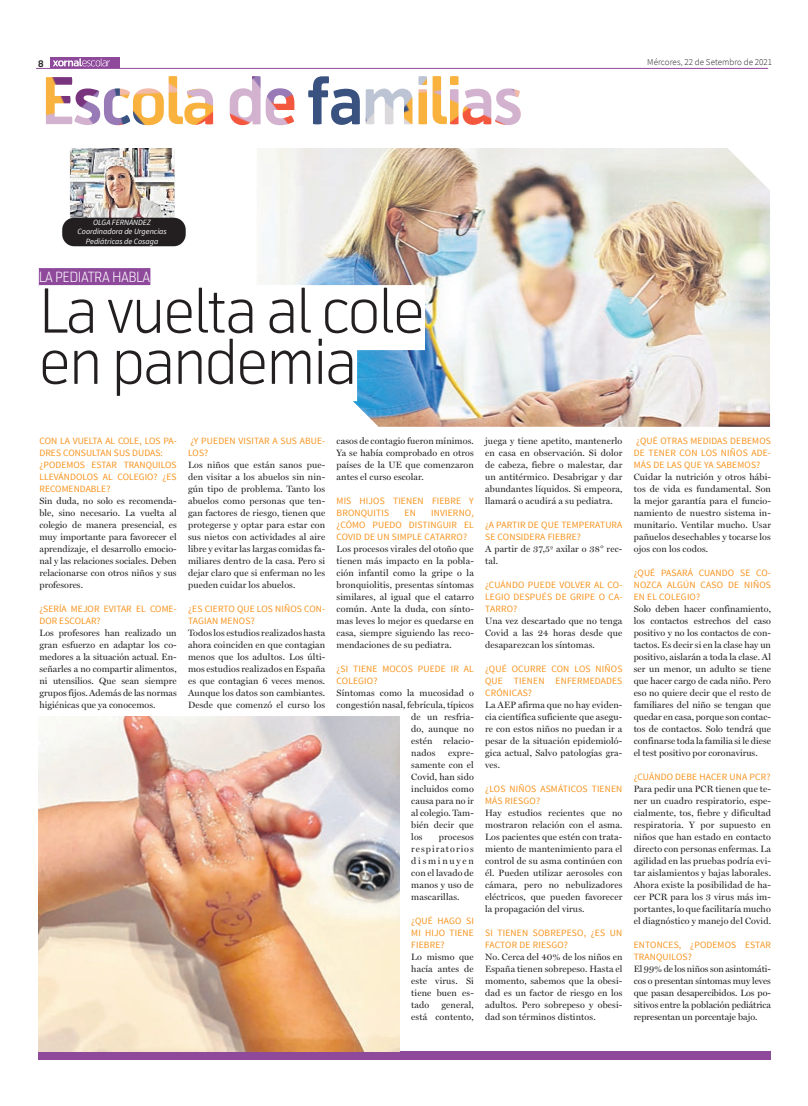
<style>
.page{position:relative;width:808px;height:1106px;background:#fff}
.page>*{position:absolute;margin:0;border:0;box-sizing:border-box;transform-origin:0 0}
.t1{font:300 60px/51px "Telenor";letter-spacing:-.03em;color:#231f20}
.t2{font:300 14px "Telenor";letter-spacing:-.03em;color:#fff}
.t3{font:9.6px/12px "Source Sans Pro";letter-spacing:.015em;color:#f7931d}
.t4{font:500 9.2px/12px "Miller";letter-spacing:.015em;color:#231f20;text-align:justify}
.t5{font:300 9px "Source Sans Pro";color:#231f20}
.t6{font:700 9px "Telenor";color:#231f20}
.t7{font:italic 8px/9.6px "Source Sans Pro";color:#fff;text-align:center}
</style>
<div class="page">
<img style="left:45px;top:76px;width:476px;height:50px">
<div style="left:39px;top:1051px;width:732px;height:9px;background:#8e499b"></div>
<img style="left:70px;top:148px;width:104px;height:70px">
<div style="left:62px;top:218px;width:124px;height:28px;background:#231f20;border-radius:12px"></div>
<img style="left:257px;top:148px;width:513px;height:279px">
<img style="left:39px;top:716px;width:361px;height:335px">
<div style="left:39px;top:268px;width:111px;height:19px;background:#8e499b"></div>
<div style="left:39px;top:285px;width:386px;height:65px;background:#fff"></div>
<div style="left:39px;top:336px;width:318px;height:65px;background:#fff"></div>
<hr style="left:36px;top:68px;width:732px;height:1px;background:#8e499b">
<svg style="left:50px;top:57px;width:69px;height:11px"></svg>
<svg style="left:53px;top:58px;width:57px;height:8px"></svg>
<p class="t6" style="left:38px;top:58px;width:7px">8</p>
<p class="t5" style="left:647px;top:56px;width:126px">Mércores, 22 de Setembro de 2021</p>
<p class="t7" style="left:77px;top:217px;width:91px">OLGA FERNÁNDEZ<br>Coordinadora de Urgencias<br>Pediátricas de Cosaga</p>
<h2 class="t2" style="left:39px;top:268px;width:113px">LA PEDIATRA HABLA</h2>
<h1 class="t1" style="left:39px;top:286px;width:388px">La vuelta al cole en pandemia</h1>
<p class="t3" style="left:39px;top:435px;width:139px">CON LA VUELTA AL COLE, LOS PA-<br>DRES CONSULTAN SUS DUDAS: ¿PODEMOS ESTAR TRANQUILOS<br>LLEVÁNDOLOS AL COLEGIO? ¿ES<br>RECOMENDABLE?</p>
<p class="t4" style="left:39px;top:495px;width:139px">Sin duda, no solo es recomenda&shy;ble, sino necesario. La vuelta al colegio de manera presencial, es muy importante para favorecer el aprendizaje, el desarrollo emocio&shy;nal y las relaciones sociales. Deben relacionarse con otros niños y sus profesores.</p>
<p class="t3" style="left:39px;top:603px;width:139px">¿SERÍA MEJOR EVITAR EL COME-<br>DOR ESCOLAR?</p>
<p class="t4" style="left:39px;top:627px;width:139px">Los profesores han realizado un gran esfuerzo en adaptar los co&shy;medores a la situación actual. En&shy;señarles a no compartir alimentos, ni utensilios. Que sean siempre grupos fijos. Además de las normas higiénicas que ya conocemos.</p>
<p class="t3" style="left:188px;top:435px;width:139px">¿Y PUEDEN VISITAR A SUS ABUE-<br>LOS?</p>
<p class="t4" style="left:188px;top:459px;width:139px">Los niños que están sanos pue&shy;den visitar a los abuelos sin nin&shy;gún tipo de problema. Tanto los abuelos como personas que ten&shy;gan factores de riesgo, tienen que protegerse y optar para estar con sus nietos con actividades al aire libre y evitar las largas comidas fa&shy;miliares dentro de la casa. Pero si dejar claro que si enferman no les pueden cuidar los abuelos.</p>
<p class="t3" style="left:188px;top:603px;width:139px">¿ES CIERTO QUE LOS NIÑOS CON-<br>TAGIAN MENOS?</p>
<p class="t4" style="left:188px;top:627px;width:139px">Todos los estudios realizados hasta ahora coinciden en que contagian menos que los adultos. Los últi&shy;mos estudios realizados en España es que contagian 6 veces menos.<br>Aunque los datos son cambiantes.<br>Desde que comenzó el curso los</p>
<p class="t4" style="left:337px;top:435px;width:139px">casos de contagio fueron mínimos.<br>Ya se había comprobado en otros países de la UE que comenzaron antes el curso escolar.</p>
<p class="t3" style="left:337px;top:495px;width:139px">MIS HIJOS TIENEN FIEBRE Y<br>BRONQUITIS</p>
<p class="t3" style="left:337px;top:507px;width:139px;text-align:justify;text-indent:95px">INVIERNO, ¿CÓMO PUEDO DISTINGUIR EL COVID DE UN SIMPLE CATARRO?</p>
<p class="t4" style="left:337px;top:543px;width:139px">Los procesos virales del otoño que tienen más impacto en la pobla&shy;ción infantil como la gripe o la bronquiolitis, presentas síntomas similares, al igual que el catarro común. Ante la duda, con sínto&shy;mas leves lo mejor es quedarse en casa, siempre siguiendo las reco&shy;mendaciones de su pediatra.</p>
<p class="t3" style="left:337px;top:663px;width:139px">¿SI TIENE MOCOS PUEDE IR AL<br>COLEGIO?</p>
<p class="t4" style="left:337px;top:687px;width:139px">Síntomas como la mucosidad o</p>
<p class="t4" style="left:337px;top:699px;width:139px">congestión nasal, febrícula, típicos</p>
<p class="t4" style="left:411px;top:711px;width:64px">de un resfria-</p>
<p class="t4" style="left:411px;top:723px;width:64px">do, aunque no</p>
<p class="t4" style="left:411px;top:735px;width:64px">estén relacio-</p>
<p class="t4" style="left:411px;top:747px;width:26px">nados</p>
<p class="t3" style="left:404px;top:507px;width:13px">EN</p>
<p class="t4" style="left:411px;top:747px;width:64px;text-indent:37px">expre&shy;samente con el Covid, han sido incluidos como causa para no ir al colegio. Tam&shy;bién decir que los</p>
<p class="t4" style="left:411px;top:831px;width:64px;text-indent:28px">procesos respiratorios disminuyen con el lavado de manos y uso de mascarillas.</p>
<p class="t3" style="left:411px;top:915px;width:64px;text-align:justify">¿QUÉ HAGO SI MI HIJO TIENE FIEBRE?</p>
<p class="t4" style="left:411px;top:951px;width:64px">Lo mismo que hacía antes de este virus. Si tiene buen es&shy;tado</p>
<p class="t4" style="left:411px;top:999px;width:64px;text-align:right">general,<br>está contento,</p>
<p class="t4" style="left:485px;top:435px;width:139px">juega y tiene apetito, mantenerlo en casa en observación. Si dolor de cabeza, fiebre o malestar, dar un antitérmico. Desabrigar y dar abundantes líquidos. Si empeora, llamará o acudirá a su pediatra.</p>
<p class="t3" style="left:485px;top:519px;width:139px">¿A PARTIR DE QUE TEMPERATURA<br>SE CONSIDERA FIEBRE?</p>
<p class="t4" style="left:485px;top:543px;width:139px">A partir de 37,5º axilar o 38° rec&shy;tal.</p>
<p class="t3" style="left:485px;top:579px;width:139px;text-align:justify">¿CUÁNDO PUEDE VOLVER AL CO-LEGIO DESPUÉS DE GRIPE O CA-TARRO?</p>
<p class="t4" style="left:485px;top:615px;width:139px">Una vez descartado que no tenga Covid a las 24 horas desde que desaparezcan los síntomas.</p>
<p class="t3" style="left:485px;top:663px;width:139px;text-align:justify">¿QUÉ OCURRE CON LOS NIÑOS QUE TIENEN ENFERMEDADES CRÓNICAS?</p>
<p class="t4" style="left:485px;top:699px;width:139px">La AEP afirma que no hay eviden&shy;cia científica suficiente que asegu&shy;re con estos niños no puedan ir a pesar de la situación epidemioló&shy;gica actual, Salvo patologías gra&shy;ves.</p>
<p class="t3" style="left:485px;top:783px;width:139px">¿LOS NIÑOS ASMÁTICOS TIENEN<br>MÁS RIESGO?</p>
<p class="t4" style="left:485px;top:807px;width:139px">Hay estudios recientes que no mostraron relación con el asma.<br>Los pacientes que estén con trata&shy;miento de mantenimiento para el control de su asma continúen con él. Pueden utilizar aerosoles con cámara, pero no nebulizadores eléctricos, que pueden favorecer la propagación del virus.</p>
<p class="t3" style="left:485px;top:927px;width:139px">SI TIENEN SOBREPESO, ¿ES UN<br>FACTOR DE RIESGO?</p>
<p class="t4" style="left:485px;top:951px;width:139px">No. Cerca del 40% de los niños en España tienen sobrepeso. Hasta el momento, sabemos que la obesi&shy;dad es un factor de riesgo en los adultos. Pero sobrepeso y obesi&shy;dad son términos distintos.</p>
<p class="t3" style="left:634px;top:435px;width:139px;text-align:justify">¿QUÉ OTRAS MEDIDAS DEBEMOS DE TENER CON LOS NIÑOS ADE-MÁS DE LAS QUE YA SABEMOS?</p>
<p class="t4" style="left:634px;top:471px;width:139px">Cuidar la nutrición y otros hábi&shy;tos de vida es fundamental. Son la mejor garantía para el funcio&shy;namiento de nuestro sistema in&shy;munitario. Ventilar mucho. Usar pañuelos desechables y tocarse los ojos con los codos.</p>
<p class="t3" style="left:634px;top:567px;width:139px;text-align:justify">¿QUÉ PASARÁ CUANDO SE CO-NOZCA ALGÚN CASO DE NIÑOS EN EL COLEGIO?</p>
<p class="t4" style="left:634px;top:603px;width:139px">Solo deben hacer confinamiento, los contactos estrechos del caso positivo y no los contactos de con&shy;tactos. Es decir si en la clase hay un positivo, aislarán a toda la clase. Al ser un menor, un adulto se tiene que hacer cargo de cada niño. Pero eso no quiere decir que el resto de familiares del niño se tengan que quedar en casa, porque son contac&shy;tos de contactos. Solo tendrá que confinarse toda la familia si le diese el test positivo por coronavirus.</p>
<p class="t3" style="left:634px;top:771px;width:138px">¿CUÁNDO DEBE HACER UNA PCR?</p>
<p class="t4" style="left:634px;top:783px;width:139px">Para pedir una PCR tienen que te&shy;ner un cuadro respiratorio, espe&shy;cialmente, tos, fiebre y dificultad respiratoria. Y por supuesto en niños que han estado en contacto directo con personas enfermas. La agilidad en las pruebas podría evi&shy;tar aislamientos y bajas laborales.<br>Ahora existe la posibilidad de ha&shy;cer PCR para los 3 virus más im&shy;portantes, lo que facilitaría mucho el diagnóstico y manejo del Covid.</p>
<p class="t3" style="left:634px;top:939px;width:139px">ENTONCES, ¿PODEMOS ESTAR<br>TRANQUILOS?</p>
<p class="t4" style="left:634px;top:963px;width:139px">El 99% de los niños son asintomáti&shy;cos o presentan síntomas muy leves que pasan desapercibidos. Los po&shy;sitivos entre la población pediátrica representan un porcentaje bajo.</p>
</div>
